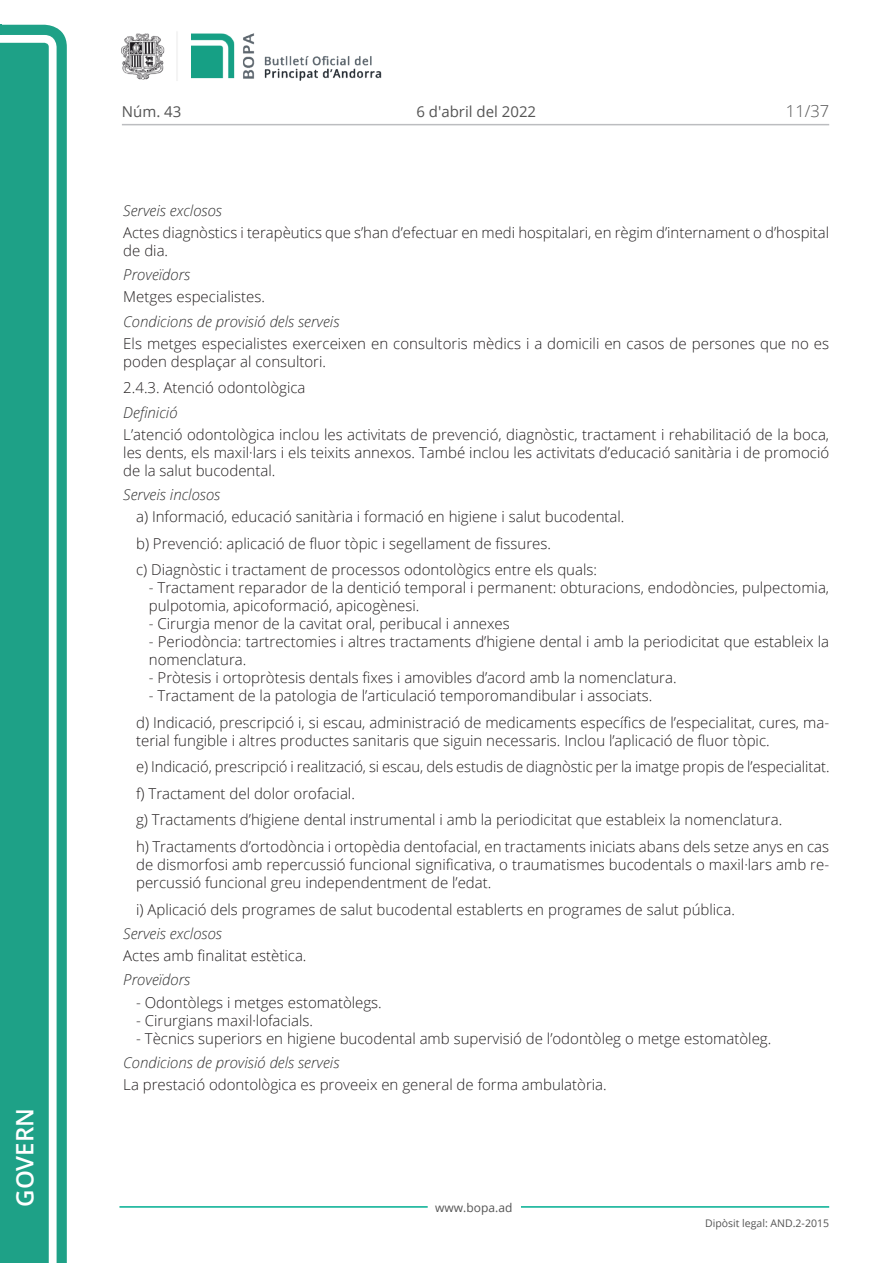
<style>
.page{position:relative;width:893px;height:1263px;background:#fff}
.page>*{position:absolute;margin:0;border:0;box-sizing:border-box;transform-origin:0 0}
.t1{font:600 24px "Open Sans";color:#fff}
.t2{font:300 16.5px "Open Sans";color:#545454}
.Body_text_i{font:300 15px/18px "Open Sans";color:#231f20}
.Body_text{font:300 15px/18px "Open Sans";color:#231f20}
.Body_text_nos_ii{font:300 15px/18px "Open Sans";color:#231f20}
.Titol_8{font:italic 300 15px "Open Sans";color:#303030}
.Body_text_NOS{font:300 15px "Open Sans";color:#231f20}
.Body_text_ii{font:300 15px "Open Sans";color:#231f20}
.t3{font:15px "Open Sans";color:#545454}
.t4{font:12px "Open Sans";color:#545454}
.t5{font:10.5px "Open Sans";color:#545454}
</style>
<div class="page">
<svg style="left:0;top:25px;width:67px;height:1238px;fill:#1ea187"></svg>
<div style="left:0;top:43px;width:49px;height:1220px;background:#1ea187"></div>
<img style="left:122px;top:32px;width:260px;height:49px">
<hr style="left:119px;top:1206px;width:309px;height:2px;background:#00ae91">
<hr style="left:521px;top:1206px;width:308px;height:2px;background:#00ae91">
<hr style="left:122px;top:124px;width:707px;height:1px;background:#bcbdc0">
<h1 class="t1" style="left:8px;top:1207px;width:100px;rotate:-90deg">Govern</h1>
<p class="t3" style="left:122px;top:102px;width:61px">Núm. 43</p>
<p class="t3" style="left:416px;top:102px;width:121px">6 d'abril del 2022</p>
<p class="t2" style="left:786px;top:100px;width:45px">11/37</p>
<p class="Titol_8" style="left:123px;top:200px;width:100px">Serveis exclosos</p>
<p class="Body_text" style="left:123px;top:223px;width:707px">Actes diagnòstics i terapèutics que s’han d’efectuar en medi hospitalari, en règim d’internament o d’hospital de dia.</p>
<p class="Titol_8" style="left:123px;top:264px;width:69px">Proveïdors</p>
<p class="Body_text" style="left:123px;top:287px;width:143px">Metges especialistes.</p>
<p class="Titol_8" style="left:123px;top:311px;width:218px">Condicions de provisió dels serveis</p>
<p class="Body_text" style="left:123px;top:334px;width:707px">Els metges especialistes exerceixen en consultoris mèdics i a domicili en casos de persones que no es poden desplaçar al consultori.</p>
<p class="Body_text" style="left:123px;top:378px;width:184px">2.4.3. Atenció odontològica</p>
<p class="Titol_8" style="left:123px;top:402px;width:56px">Definició</p>
<p class="Body_text" style="left:123px;top:425px;width:707px;text-align:justify">L’atenció odontològica inclou les activitats de prevenció, diagnòstic, tractament i rehabilitació de la boca, les dents, els maxil·lars i els teixits annexos. També inclou les activitats d’educació sanitària i de promoció de la salut bucodental.</p>
<p class="Titol_8" style="left:123px;top:484px;width:98px">Serveis inclosos</p>
<p class="Body_text_i" style="left:136px;top:508px;width:490px">a) Informació, educació sanitària i formació en higiene i salut bucodental.</p>
<p class="Body_text_i" style="left:136px;top:534px;width:416px">b) Prevenció: aplicació de fluor tòpic i segellament de fissures.</p>
<p class="Body_text_NOS" style="left:136px;top:560px;width:462px">c) Diagnòstic i tractament de processos odontològics entre els quals:</p>
<p class="Body_text_nos_ii" style="left:149px;top:579px;width:682px">- Tractament reparador de la dentició temporal i permanent: obturacions, endodòncies, pulpectomia, pulpotomia, apicoformació, apicogènesi.</p>
<p class="Body_text_nos_ii" style="left:149px;top:615px;width:362px">- Cirurgia menor de la cavitat oral, peribucal i annexes</p>
<p class="Body_text_nos_ii" style="left:149px;top:633px;width:682px">- Periodòncia: tartrectomies i altres tractaments d’higiene dental i amb la periodicitat que estableix la nomenclatura.</p>
<p class="Body_text_nos_ii" style="left:149px;top:669px;width:529px">- Pròtesis i ortopròtesis dentals fixes i amovibles d’acord amb la nomenclatura.</p>
<p class="Body_text_ii" style="left:149px;top:686px;width:505px">- Tractament de la patologia de l’articulació temporomandibular i associats.</p>
<p class="Body_text_i" style="left:136px;top:713px;width:695px">d) Indicació, prescripció i, si escau, administració de medicaments específics de l’especialitat, cures, ma&shy;terial fungible i altres productes sanitaris que siguin necessaris. Inclou l’aplicació de fluor tòpic.</p>
<p class="Body_text_i" style="left:136px;top:758px;width:695px">e) Indicació, prescripció i realització, si escau, dels estudis de diagnòstic per la imatge propis de l’especialitat.</p>
<p class="Body_text_i" style="left:136px;top:784px;width:220px">f) Tractament del dolor orofacial.</p>
<p class="Body_text_i" style="left:136px;top:811px;width:648px">g) Tractaments d’higiene dental instrumental i amb la periodicitat que estableix la nomenclatura.</p>
<p class="Body_text_i" style="left:136px;top:837px;width:695px;text-align:justify">h) Tractaments d’ortodòncia i ortopèdia dentofacial, en tractaments iniciats abans dels setze anys en cas de dismorfosi amb repercussió funcional significativa, o traumatismes bucodentals o maxil·lars amb re&shy;percussió funcional greu independentment de l’edat.</p>
<p class="Body_text_i" style="left:136px;top:900px;width:600px">i) Aplicació dels programes de salut bucodental establerts en programes de salut pública.</p>
<p class="Titol_8" style="left:123px;top:923px;width:100px">Serveis exclosos</p>
<p class="Body_text" style="left:123px;top:946px;width:185px">Actes amb finalitat estètica.</p>
<p class="Titol_8" style="left:123px;top:969px;width:69px">Proveïdors</p>
<p class="Body_text_NOS" style="left:136px;top:992px;width:247px">- Odontòlegs i metges estomatòlegs.</p>
<p class="Body_text_NOS" style="left:136px;top:1010px;width:178px">- Cirurgians maxil·lofacials.</p>
<p class="Body_text_i" style="left:136px;top:1029px;width:637px">- Tècnics superiors en higiene bucodental amb supervisió de l’odontòleg o metge estomatòleg.</p>
<p class="Titol_8" style="left:123px;top:1052px;width:218px">Condicions de provisió dels serveis</p>
<p class="Body_text" style="left:123px;top:1075px;width:485px">La prestació odontològica es proveeix en general de forma ambulatòria.</p>
<p class="t4" style="left:435px;top:1199px;width:79px">www.bopa.ad</p>
<p class="t5" style="left:705px;top:1216px;width:125px">Dipòsit legal: AND.2-2015</p>
</div>
